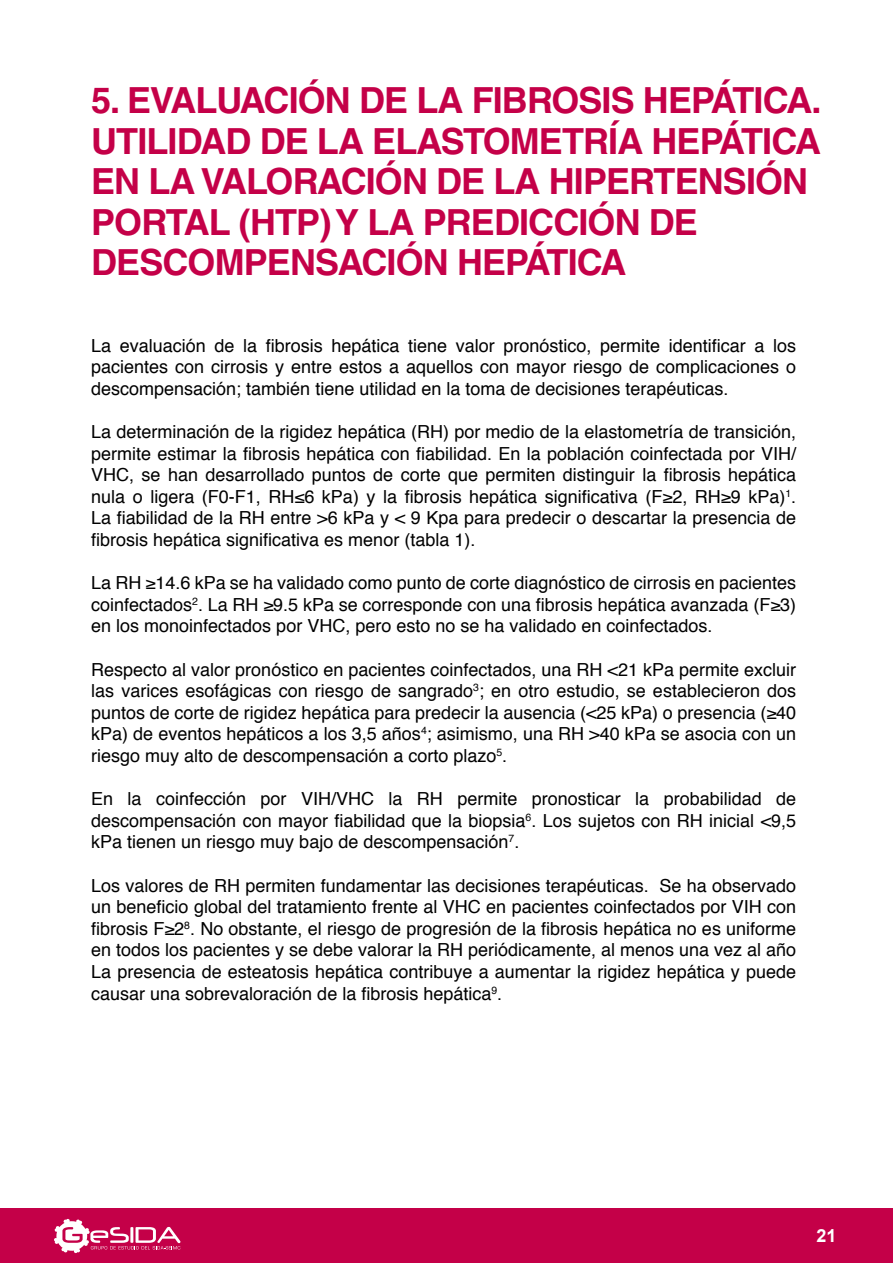
<style>
.page{position:relative;width:893px;height:1263px;background:#fff}
.page>*{position:absolute;margin:0;border:0;box-sizing:border-box;transform-origin:0 0}
.t1{font:700 36px/40.5px "Helvetica LT Std";letter-spacing:-.025em;color:#c40048}
.t2{font:18px/21.6px "Helvetica";color:#000;text-align:justify}
.t3{font:700 18px "Arial";color:#fff}
.s1{font-family:"Arial";font-size:45px;color:#fff}
</style>
<div class="page">
<div style="left:0;top:1209px;width:893px;height:54px;background:#c40048"></div>
<svg style="left:54px;top:1219px;width:126px;height:34px"></svg>
<h1 class="t1" style="left:91px;top:80px;width:732px">5. EVALUACIÓN DE LA FIBROSIS HEPÁTICA.<br>UTILIDAD DE LA ELASTOMETRÍA HEPÁTICA EN LA VALORACIÓN DE LA HIPERTENSIÓN PORTAL (HTP) Y LA PREDICCIÓN DE DESCOMPENSACIÓN HEPÁTICA <span class="s1">H</span></h1>
<p class="t2" style="left:91px;top:335px;width:706px">La evaluación de la fibrosis hepática tiene valor pronóstico, permite identificar a los pacientes con cirrosis y entre estos a aquellos con mayor riesgo de complicaciones o descompensación; también tiene utilidad en la toma de decisiones terapéuticas.</p>
<p class="t2" style="left:91px;top:421px;width:706px">La determinación de la rigidez hepática (RH) por medio de la elastometría de transición, permite estimar la fibrosis hepática con fiabilidad. En la población coinfectada por VIH/ VHC, se han desarrollado puntos de corte que permiten distinguir la fibrosis hepática nula o ligera (F0-F1, RH≤6 kPa) y la fibrosis hepática significativa (F≥2, RH≥9 kPa)<sup>1</sup>.<br>La fiabilidad de la RH entre &gt;6 kPa y &lt; 9 Kpa para predecir o descartar la presencia de fibrosis hepática significativa es menor (tabla 1).</p>
<p class="t2" style="left:91px;top:573px;width:706px">La RH ≥14.6 kPa se ha validado como punto de corte diagnóstico de cirrosis en pacientes coinfectados<sup>2</sup>. La RH ≥9.5 kPa se corresponde con una fibrosis hepática avanzada (F≥3) en los monoinfectados por VHC, pero esto no se ha validado en coinfectados.</p>
<p class="t2" style="left:91px;top:659px;width:706px">Respecto al valor pronóstico en pacientes coinfectados, una RH &lt;21 kPa permite excluir las varices esofágicas con riesgo de sangrado<sup>3</sup>; en otro estudio, se establecieron dos puntos de corte de rigidez hepática para predecir la ausencia (&lt;25 kPa) o presencia (≥40 kPa) de eventos hepáticos a los 3,5 años<sup>4</sup>; asimismo, una RH &gt;40 kPa se asocia con un riesgo muy alto de descompensación a corto plazo<sup>5</sup>.</p>
<p class="t2" style="left:91px;top:789px;width:706px">En la coinfección por VIH/VHC la RH permite pronosticar la probabilidad de descompensación con mayor fiabilidad que la biopsia<sup>6</sup>. Los sujetos con RH inicial &lt;9,5 kPa tienen un riesgo muy bajo de descompensación<sup>7</sup>.</p>
<p class="t2" style="left:91px;top:875px;width:707px">Los valores de RH permiten fundamentar las decisiones terapéuticas. Se ha observado un beneficio global del tratamiento frente al VHC en pacientes coinfectados por VIH con fibrosis F≥2<sup>8</sup>. No obstante, el riesgo de progresión de la fibrosis hepática no es uniforme en todos los pacientes y se debe valorar la RH periódicamente, al menos una vez al año La presencia de esteatosis hepática contribuye a aumentar la rigidez hepática y puede causar una sobrevaloración de la fibrosis hepática<sup>9</sup>.</p>
<p class="t3" style="left:816px;top:1224px;width:22px">21</p>
</div>
